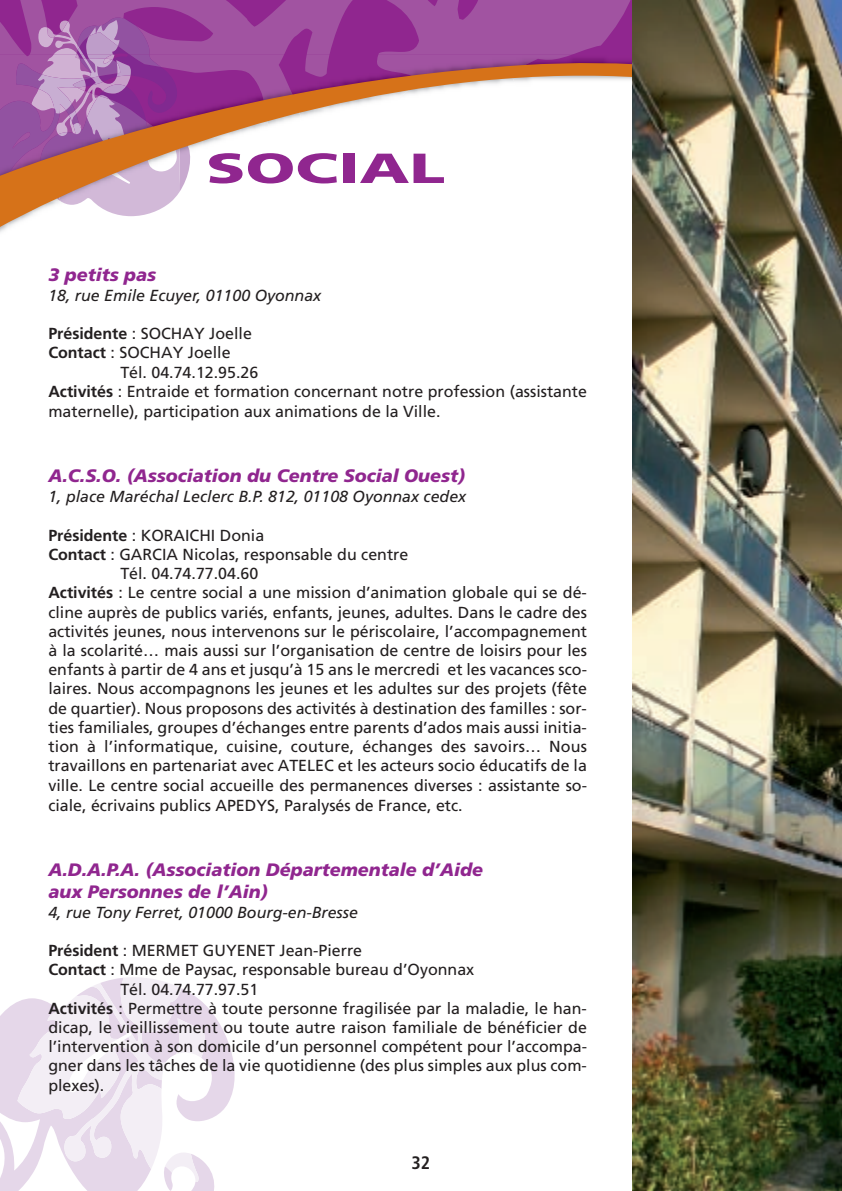
<style>
.page{position:relative;width:842px;height:1191px;background:#fff}
.page>*{position:absolute;margin:0;border:0;box-sizing:border-box;transform-origin:0 0}
.t1{font:900 42px "Frutiger";color:#90268f;scale:1.53 1}
.t2{font:italic 900 18px/21.6px "Frutiger";color:#90268f}
.t3{font:700 condensed 18px "Frutiger";color:#231f20}
.t4{font:16px "Frutiger";color:#231f20}
.t5{font:italic 16px "Frutiger";color:#231f20}
.s1{font-weight:700}
</style>
<div class="page">
<svg style="left:0;top:1002px;width:235px;height:189px;fill:#e5d7e9"></svg>
<svg style="left:0;top:0;width:632px;height:51px;background:#9b449b"></svg>
<svg style="left:17px;top:977px;width:188px;height:205px"></svg>
<svg style="left:38px;top:18px;width:112px;height:33px;background:#a667ad"></svg>
<svg style="left:0;top:51px;width:632px;height:181px"></svg>
<img style="left:632px;top:0;width:210px;height:1191px">
<h1 class="t1" style="left:206px;top:151px;width:158px">SOCIAL</h1>
<p class="t2" style="left:48px;top:265px;width:109px">3 petits pas</p>
<p class="t5" style="left:48px;top:289px;width:274px">18, rue Emile Ecuyer, 01100 Oyonnax</p>
<p class="t4" style="left:48px;top:324px;width:205px"><span class="s1">Présidente</span> : SOCHAY Joelle</p>
<p class="t4" style="left:48px;top:343px;width:184px"><span class="s1">Contact</span> : SOCHAY Joelle</p>
<p class="t4" style="left:120px;top:362px;width:139px">Tél. 04.74.12.95.26</p>
<p class="t4" style="left:48px;top:382px;width:540px"><span class="s1">Activités</span> : Entraide et formation concernant notre profession (assistante</p>
<p class="t4" style="left:48px;top:402px;width:394px">maternelle), participation aux animations de la Ville.</p>
<p class="t2" style="left:48px;top:466px;width:418px">A.C.S.O. (Association du Centre Social Ouest)</p>
<p class="t5" style="left:48px;top:490px;width:419px">1, place Maréchal Leclerc B.P. 812, 01108 Oyonnax cedex</p>
<p class="t4" style="left:48px;top:526px;width:217px"><span class="s1">Présidente</span> : KORAICHI Donia</p>
<p class="t4" style="left:48px;top:545px;width:361px"><span class="s1">Contact</span> : GARCIA Nicolas, responsable du centre</p>
<p class="t4" style="left:120px;top:564px;width:139px">Tél. 04.74.77.04.60</p>
<p class="t4" style="left:48px;top:583px;width:540px"><span class="s1">Activités</span> : Le centre social a une mission d’animation globale qui se dé-</p>
<p class="t4" style="left:48px;top:602px;width:540px">cline auprès de publics variés, enfants, jeunes, adultes. Dans le cadre des</p>
<p class="t4" style="left:48px;top:622px;width:540px">activités jeunes, nous intervenons sur le périscolaire, l’accompagnement</p>
<p class="t4" style="left:48px;top:641px;width:540px">à la scolarité… mais aussi sur l’organisation de centre de loisirs pour les</p>
<p class="t4" style="left:48px;top:660px;width:540px">enfants à partir de 4 ans et jusqu’à 15 ans le mercredi et les vacances sco-</p>
<p class="t4" style="left:48px;top:679px;width:540px">laires. Nous accompagnons les jeunes et les adultes sur des projets (fête</p>
<p class="t4" style="left:48px;top:698px;width:540px">de quartier). Nous proposons des activités à destination des familles : sor-</p>
<p class="t4" style="left:48px;top:718px;width:540px">ties familiales, groupes d’échanges entre parents d’ados mais aussi initia-</p>
<p class="t4" style="left:48px;top:737px;width:540px">tion à l’informatique, cuisine, couture, échanges des savoirs… Nous</p>
<p class="t4" style="left:48px;top:756px;width:540px">travaillons en partenariat avec ATELEC et les acteurs socio éducatifs de la</p>
<p class="t4" style="left:48px;top:775px;width:540px">ville. Le centre social accueille des permanences diverses : assistante so-</p>
<p class="t4" style="left:48px;top:796px;width:416px">ciale, écrivains publics APEDYS, Paralysés de France, etc.</p>
<p class="t2" style="left:48px;top:860px;width:436px">A.D.A.P.A. (Association Départementale d’Aide aux Personnes de l’Ain)</p>
<p class="t5" style="left:48px;top:905px;width:311px">4, rue Tony Ferret, 01000 Bourg-en-Bresse</p>
<p class="t4" style="left:48px;top:941px;width:315px"><span class="s1">Président</span> : MERMET GUYENET Jean-Pierre</p>
<p class="t4" style="left:48px;top:960px;width:427px"><span class="s1">Contact</span> : Mme de Paysac, responsable bureau d’Oyonnax</p>
<p class="t4" style="left:120px;top:979px;width:139px">Tél. 04.74.77.97.51</p>
<p class="t4" style="left:48px;top:998px;width:540px"><span class="s1">Activités</span> : Permettre à toute personne fragilisée par la maladie, le han-</p>
<p class="t4" style="left:48px;top:1018px;width:540px">dicap, le vieillissement ou toute autre raison familiale de bénéficier de</p>
<p class="t4" style="left:48px;top:1037px;width:540px">l’intervention à son domicile d’un personnel compétent pour l’accompa-</p>
<p class="t4" style="left:48px;top:1056px;width:540px">gner dans les tâches de la vie quotidienne (des plus simples aux plus com-</p>
<p class="t4" style="left:48px;top:1075px;width:58px">plexes).</p>
<p class="t3" style="left:412px;top:1155px;width:20px">32</p>
</div>
